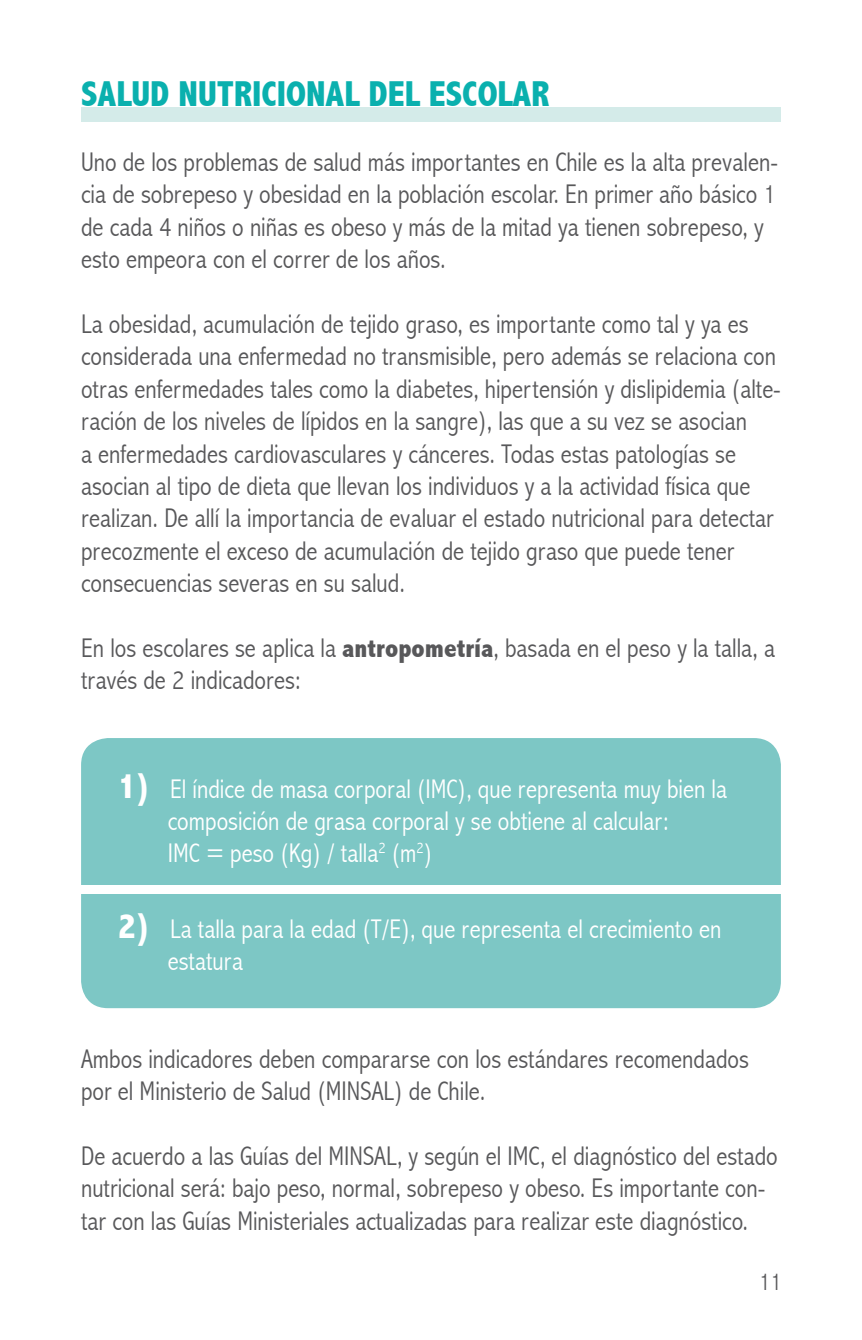
<style>
.page{position:relative;width:862px;height:1340px;background:#fff}
.page>*{position:absolute;margin:0;border:0;box-sizing:border-box;transform-origin:0 0}
.t1{font:800 condensed 36px "Abadi";color:#0ab0ae}
.t2{font:300 condensed 27px/32.4px "Abadi";color:#58585a}
.t3{font:300 condensed 27px/32.4px "Abadi";color:#fff}
.t4{font:300 condensed 24.75px "Abadi";color:#58585a}
.s1{font-weight:800}
.s2{font-weight:800;font-size:36px}
</style>
<div class="page">
<div style="left:81px;top:738px;width:699px;height:270px;background:#7dc7c5;border-radius:27px"></div>
<div style="left:81px;top:107px;width:699px;height:14px;background:#d4ebe9"></div>
<div style="left:81px;top:884px;width:699px;height:9px;background:#fff"></div>
<h1 class="t1" style="left:81px;top:73px;width:469px">SALUD NUTRICIONAL DEL ESCOLAR</h1>
<p class="t2" style="left:81px;top:146px;width:698px">Uno de los problemas de salud más importantes en Chile es la alta prevalen&shy;cia de sobrepeso y obesidad en la población escolar. En primer año básico 1 de cada 4 niños o niñas es obeso y más de la mitad ya tienen sobrepeso, y esto empeora con el correr de los años.</p>
<p class="t2" style="left:81px;top:308px;width:701px">La obesidad, acumulación de tejido graso, es importante como tal y ya es considerada una enfermedad no transmisible, pero además se relaciona con otras enfermedades tales como la diabetes, hipertensión y dislipidemia (alte&shy;ración de los niveles de lípidos en la sangre), las que a su vez se asocian<br>a enfermedades cardiovasculares y cánceres. Todas estas patologías se asocian al tipo de dieta que llevan los individuos y a la actividad física que realizan. De allí la importancia de evaluar el estado nutricional para detectar precozmente el exceso de acumulación de tejido graso que puede tener consecuencias severas en su salud.</p>
<p class="t2" style="left:81px;top:632px;width:695px">En los escolares se aplica la <span class="s1">antropometría</span>, basada en el peso y la talla, a través de 2 indicadores:</p>
<p class="t3" style="left:168px;top:772px;width:560px;text-indent:-50px"><span class="s2">1)</span> El índice de masa corporal (IMC), que representa muy bien la composición de grasa corporal y se obtiene al calcular:<br>IMC = peso (Kg) / talla<sup>2</sup> (m<sup>2</sup>)</p>
<p class="t3" style="left:168px;top:912px;width:555px;text-indent:-50px"><span class="s2">2)</span> La talla para la edad (T/E), que representa el crecimiento en estatura</p>
<p class="t2" style="left:81px;top:1042px;width:669px">Ambos indicadores deben compararse con los estándares recomendados por el Ministerio de Salud (MINSAL) de Chile.</p>
<p class="t2" style="left:81px;top:1139px;width:697px">De acuerdo a las Guías del MINSAL, y según el IMC, el diagnóstico del estado nutricional será: bajo peso, normal, sobrepeso y obeso. Es importante con&shy;tar con las Guías Ministeriales actualizadas para realizar este diagnóstico.</p>
<p class="t4" style="left:758px;top:1267px;width:24px">11</p>
</div>
